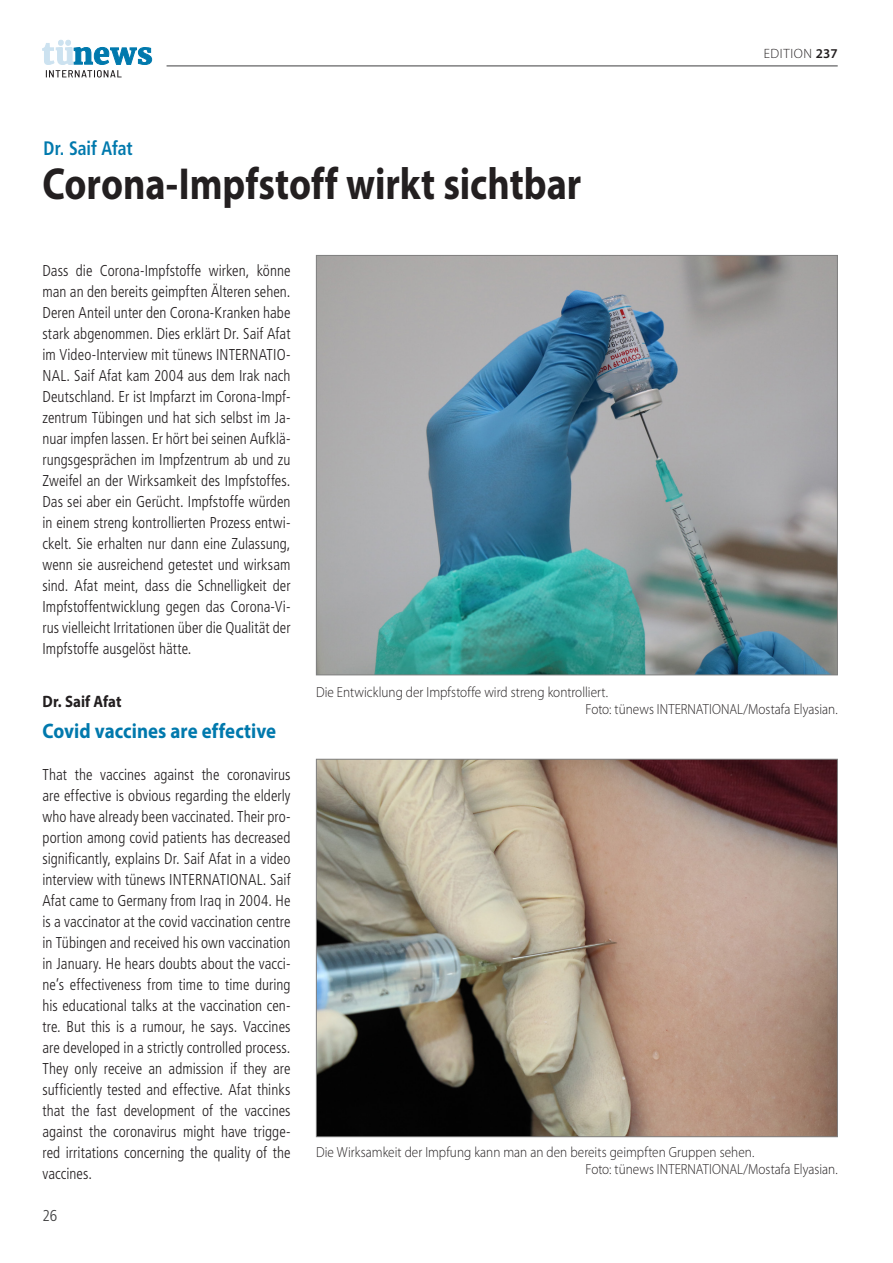
<style>
.page{position:relative;width:893px;height:1263px;background:#fff}
.page>*{position:absolute;margin:0;border:0;box-sizing:border-box;transform-origin:0 0}
.Head_1_Aufmacher{font:700 45px "Myriad Pro";color:#231f20;scale:.85 1}
.Head_3_-_ZwischenÜB{font:700 21px "Myriad Pro";color:#0079ad;scale:.9 1}
.H2_Cover_blau{font:700 condensed 19.5px "Frutiger";color:#0079ad;scale:.9 1}
.Head_3_-_ZwischenÜB-2{font:700 16.5px "Myriad Pro";letter-spacing:.005em;color:#231f20;scale:.9 1}
.Grundtext{font:300 condensed 15.75px/21px "Frutiger";letter-spacing:.005em;color:#231f20;text-align:justify;scale:.96 1}
.t1{font:300 condensed 15.75px "Frutiger";color:#3e3e3f}
.BU_Bildunterschrift{font:300 14.7px "Myriad Pro";color:#231f20;scale:.9 1}
.t2{font:300 13.5px "Myriad Pro";letter-spacing:.045em;color:#231f20}
.s1{font-weight:600}
</style>
<div class="page">
<svg style="left:42px;top:40px;width:110px;height:38px"></svg>
<hr style="left:167px;top:66px;width:671px;height:1px;background:#3e3e3f">
<img style="left:318px;top:257px;width:518px;height:416px">
<img style="left:318px;top:761px;width:518px;height:374px">
<p class="H2_Cover_blau" style="left:44px;top:137px;width:101px">Dr. Saif Afat</p>
<p class="Head_1_Aufmacher" style="left:43px;top:154px;width:635px">Corona-Impfstoff wirkt sichtbar</p>
<p class="t2" style="left:764px;top:45px;width:75px">EDITION <span class="s1">237</span></p>
<p class="Grundtext" style="left:43px;top:260px;width:260px">Dass die Corona-Impfstoffe wirken, könne man an den bereits geimpften Älteren sehen.<br>Deren Anteil unter den Corona-Kranken habe stark abgenommen. Dies erklärt Dr. Saif Afat im Video-Interview mit tünews INTERNATIO-NAL. Saif Afat kam 2004 aus dem Irak nach Deutschland. Er ist Impfarzt im Corona-Impf&shy;zentrum Tübingen und hat sich selbst im Ja&shy;nuar impfen lassen. Er hört bei seinen Aufklä&shy;rungsgesprächen im Impfzentrum ab und zu Zweifel an der Wirksamkeit des Impfstoffes.<br>Das sei aber ein Gerücht. Impfstoffe würden in einem streng kontrollierten Prozess entwi&shy;ckelt. Sie erhalten nur dann eine Zulassung, wenn sie ausreichend getestet und wirksam sind. Afat meint, dass die Schnelligkeit der Impfstoffentwicklung gegen das Corona-Vi&shy;rus vielleicht Irritationen über die Qualität der Impfstoffe ausgelöst hätte.</p>
<p class="Head_3_-_ZwischenÜB-2" style="left:43px;top:691px;width:89px">Dr. Saif Afat</p>
<p class="Head_3_-_ZwischenÜB" style="left:43px;top:717px;width:261px">Covid vaccines are effective</p>
<p class="Grundtext" style="left:43px;top:764px;width:260px">That the vaccines against the coronavirus are effective is obvious regarding the elderly who have already been vaccinated. Their pro&shy;portion among covid patients has decreased significantly, explains Dr. Saif Afat in a video interview with tünews INTERNATIONAL. Saif Afat came to Germany from Iraq in 2004. He is a vaccinator at the covid vaccination centre in Tübingen and received his own vaccination in January. He hears doubts about the vacci&shy;ne’s effectiveness from time to time during his educational talks at the vaccination cen&shy;tre. But this is a rumour, he says. Vaccines are developed in a strictly controlled process.<br>They only receive an admission if they are sufficiently tested and effective. Afat thinks that the fast development of the vaccines against the coronavirus might have trigge&shy;red irritations concerning the quality of the vaccines.</p>
<p class="t1" style="left:43px;top:1207px;width:17px">26</p>
<p class="BU_Bildunterschrift" style="left:316px;top:683px;width:326px">Die Entwicklung der Impfstoffe wird streng kontrolliert.</p>
<p class="BU_Bildunterschrift" style="left:585px;top:700px;width:282px">Foto: tünews INTERNATIONAL/Mostafa Elyasian.</p>
<p class="BU_Bildunterschrift" style="left:316px;top:1143px;width:488px">Die Wirksamkeit der Impfung kann man an den bereits geimpften Gruppen sehen.</p>
<p class="BU_Bildunterschrift" style="left:585px;top:1160px;width:282px">Foto: tünews INTERNATIONAL/Mostafa Elyasian.</p>
</div>
